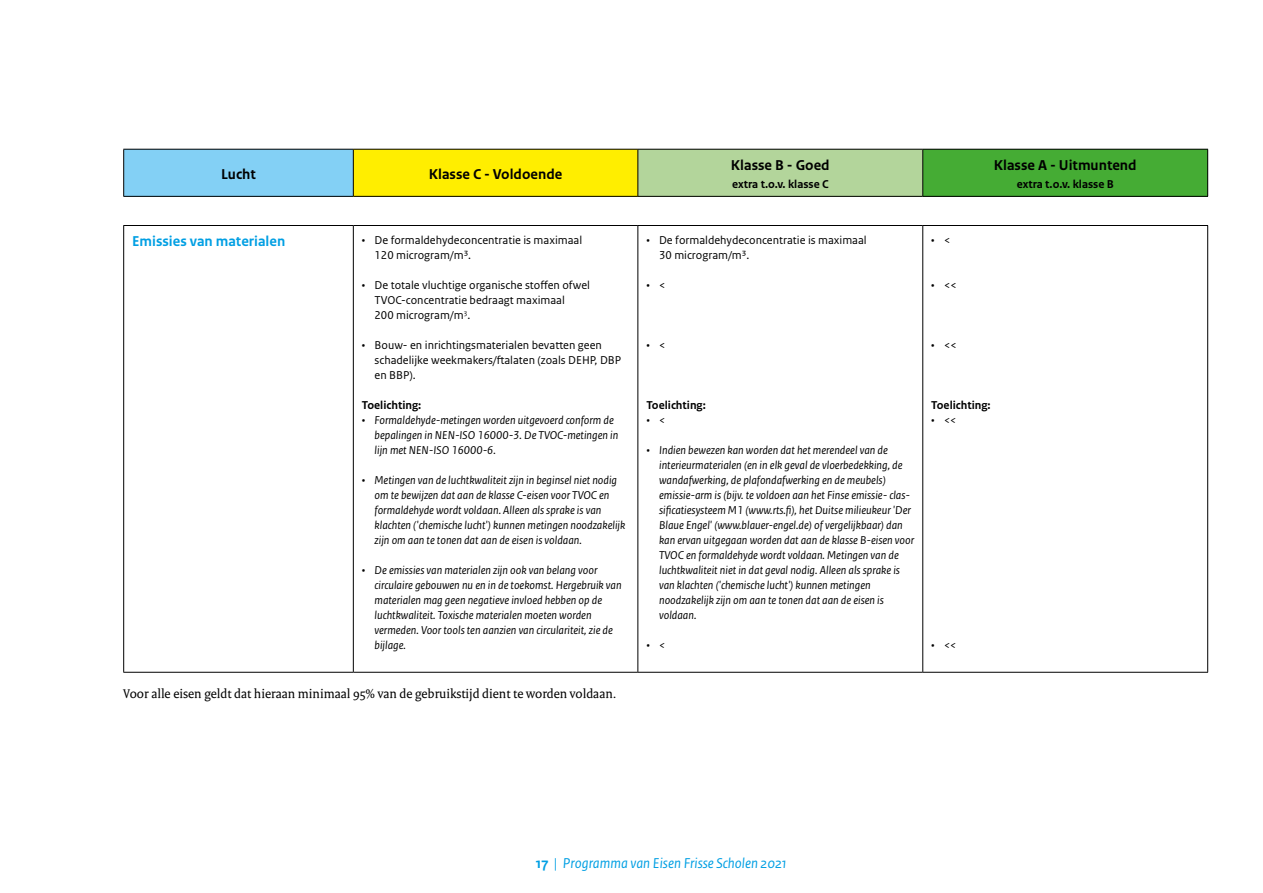
<style>
.page{position:relative;width:1263px;height:893px;background:#fff}
.page>*{position:absolute;margin:0;border:0;box-sizing:border-box;transform-origin:0 0}
._30_RO_Tabel_Kop{font:700 15px "Rijksoverheid Sans Text";color:#000}
.t1{font:italic 15px "Rijksoverheid Sans Text";color:#009fe3}
._30_RO_Tabel_Kop-2{font:700 15px "Rijksoverheid Sans Text";color:#009fe3}
._10_RO_Broodtekst{font:13.5px "Rijksoverheid Serif";color:#000}
.t2{font:italic 12px/15px "Rijksoverheid Sans Text";color:#000}
.t3{font:12px/15px "Rijksoverheid Sans Text";color:#000}
._30_RO_Tabel_Kop-3{font:700 12px "Rijksoverheid Sans Text";color:#000}
._32_RO_Tabel_Broodte{font:700 12px "Rijksoverheid Sans Text";color:#000}
.s1{font-weight:700;font-style:normal}
</style>
<div class="page">
<div style="left:124px;top:149px;width:229px;height:47px;background:#83d0f5"></div>
<div style="left:353px;top:149px;width:285px;height:47px;background:#fe0"></div>
<div style="left:638px;top:149px;width:285px;height:47px;background:#b3d59b"></div>
<div style="left:923px;top:149px;width:285px;height:47px;background:#45ac34"></div>
<hr style="left:123px;top:149px;width:230px;height:1px;background:#000">
<hr style="left:123px;top:150px;width:1px;height:46px;background:#000">
<hr style="left:353px;top:149px;width:285px;height:1px;background:#000">
<hr style="left:353px;top:150px;width:1px;height:46px;background:#000">
<hr style="left:638px;top:149px;width:285px;height:1px;background:#000">
<hr style="left:637px;top:150px;width:1px;height:46px;background:#000">
<hr style="left:923px;top:149px;width:285px;height:1px;background:#000">
<hr style="left:922px;top:150px;width:1px;height:46px;background:#000">
<hr style="left:1207px;top:150px;width:1px;height:46px;background:#000">
<hr style="left:123px;top:196px;width:230px;height:1px;background:#000">
<hr style="left:353px;top:196px;width:285px;height:1px;background:#000">
<hr style="left:638px;top:196px;width:285px;height:1px;background:#000">
<hr style="left:923px;top:196px;width:285px;height:1px;background:#000">
<hr style="left:123px;top:225px;width:230px;height:1px;background:#000">
<hr style="left:123px;top:226px;width:1px;height:446px;background:#000">
<hr style="left:353px;top:225px;width:285px;height:1px;background:#000">
<hr style="left:353px;top:226px;width:1px;height:446px;background:#000">
<hr style="left:638px;top:225px;width:285px;height:1px;background:#000">
<hr style="left:637px;top:226px;width:1px;height:446px;background:#000">
<hr style="left:923px;top:225px;width:285px;height:1px;background:#000">
<hr style="left:922px;top:226px;width:1px;height:446px;background:#000">
<hr style="left:1207px;top:226px;width:1px;height:446px;background:#000">
<hr style="left:123px;top:672px;width:230px;height:1px;background:#000">
<hr style="left:353px;top:672px;width:285px;height:1px;background:#000">
<hr style="left:638px;top:672px;width:285px;height:1px;background:#000">
<hr style="left:923px;top:672px;width:285px;height:1px;background:#000">
<p class="_30_RO_Tabel_Kop" style="left:221px;top:165px;width:36px">Lucht</p>
<p class="_30_RO_Tabel_Kop" style="left:429px;top:165px;width:135px">Klasse C - Voldoende</p>
<p class="_30_RO_Tabel_Kop-2" style="left:132px;top:233px;width:155px">Emissies van materialen</p>
<p class="t3" style="left:375px;top:232px;width:209px;text-indent:-13px">• De formaldehydeconcentratie is maximaal<br>120 microgram/m³.</p>
<p class="t3" style="left:375px;top:277px;width:217px;text-indent:-13px">• De totale vluchtige organische stoffen ofwel<br>TVOC-concentratie bedraagt maximaal<br>200 microgram/m<sup>3</sup>.</p>
<p class="t3" style="left:375px;top:337px;width:248px;text-indent:-13px">• Bouw- en inrichtingsmaterialen bevatten geen schadelijke weekmakers/ftalaten (zoals DEHP, DBP en BBP).</p>
<p class="_32_RO_Tabel_Broodte" style="left:362px;top:398px;width:61px">Toelichting:</p>
<p class="t2" style="left:375px;top:413px;width:245px;text-indent:-13px">• Formaldehyde-metingen worden uitgevoerd conform de bepalingen in NEN-ISO 16000-3. De TVOC-metingen in lijn met NEN-ISO 16000-6.</p>
<p class="t2" style="left:375px;top:473px;width:252px;text-indent:-13px">• Metingen van de luchtkwaliteit zijn in beginsel niet nodig om te bewijzen dat aan de klasse C-eisen voor TVOC en formaldehyde wordt voldaan. Alleen als sprake is van klachten ('chemische lucht') kunnen metingen noodzakelijk zijn om aan te tonen dat aan de eisen is voldaan.</p>
<p class="t2" style="left:375px;top:563px;width:249px;text-indent:-13px">• De emissies van materialen zijn ook van belang voor circulaire gebouwen nu en in de toekomst. Hergebruik van materialen mag geen negatieve invloed hebben op de luchtkwaliteit. Toxische materialen moeten worden vermeden. Voor tools ten aanzien van circulariteit, zie de bijlage.</p>
<p class="_10_RO_Broodtekst" style="left:123px;top:686px;width:495px">Voor alle eisen geldt dat hieraan minimaal 95% van de gebruikstijd dient te worden voldaan.</p>
<p class="_30_RO_Tabel_Kop" style="left:731px;top:156px;width:100px">Klasse B - Goed</p>
<p class="_30_RO_Tabel_Kop-3" style="left:732px;top:177px;width:98px">extra t.o.v. klasse C</p>
<p class="t3" style="left:659px;top:232px;width:209px;text-indent:-13px">• De formaldehydeconcentratie is maximaal<br>30 microgram/m³.</p>
<p class="t3" style="left:646px;top:277px;width:21px">• &lt;</p>
<p class="t3" style="left:931px;top:232px;width:21px">• &lt;</p>
<p class="t3" style="left:931px;top:277px;width:27px">• &lt;&lt;</p>
<p class="_30_RO_Tabel_Kop" style="left:994px;top:156px;width:144px">Klasse A - Uitmuntend</p>
<p class="_30_RO_Tabel_Kop-3" style="left:1017px;top:177px;width:99px">extra t.o.v. klasse B</p>
<p class="t3" style="left:646px;top:337px;width:21px">• &lt;</p>
<p class="t3" style="left:931px;top:337px;width:27px">• &lt;&lt;</p>
<p class="_32_RO_Tabel_Broodte" style="left:646px;top:398px;width:61px">Toelichting:</p>
<p class="t2" style="left:646px;top:413px;width:20px">• &lt;</p>
<p class="t2" style="left:659px;top:443px;width:257px;text-indent:-13px">• Indien bewezen kan worden dat het merendeel van de interieurmaterialen (en in elk geval de vloerbedekking, de wandafwerking, de plafondafwerking en de meubels) emissie-arm is (bijv. te voldoen aan het Finse emissie- clas&shy;sificatiesysteem M1 (www.rts.fi), het Duitse milieukeur 'Der Blaue Engel' (www.blauer-engel.de) of vergelijkbaar) dan kan ervan uitgegaan worden dat aan de klasse B-eisen voor TVOC en formaldehyde wordt voldaan. Metingen van de luchtkwaliteit niet in dat geval nodig. Alleen als sprake is van klachten ('chemische lucht') kunnen metingen noodzakelijk zijn om aan te tonen dat aan de eisen is voldaan.</p>
<p class="t2" style="left:646px;top:638px;width:20px">• &lt;</p>
<p class="_32_RO_Tabel_Broodte" style="left:931px;top:398px;width:61px">Toelichting:</p>
<p class="t2" style="left:931px;top:413px;width:27px">• &lt;&lt;</p>
<p class="t2" style="left:931px;top:638px;width:27px">• &lt;&lt;</p>
<p class="t1" style="left:536px;top:854px;width:253px"><span class="s1">17</span> | Programma van Eisen Frisse Scholen 2021</p>
</div>
